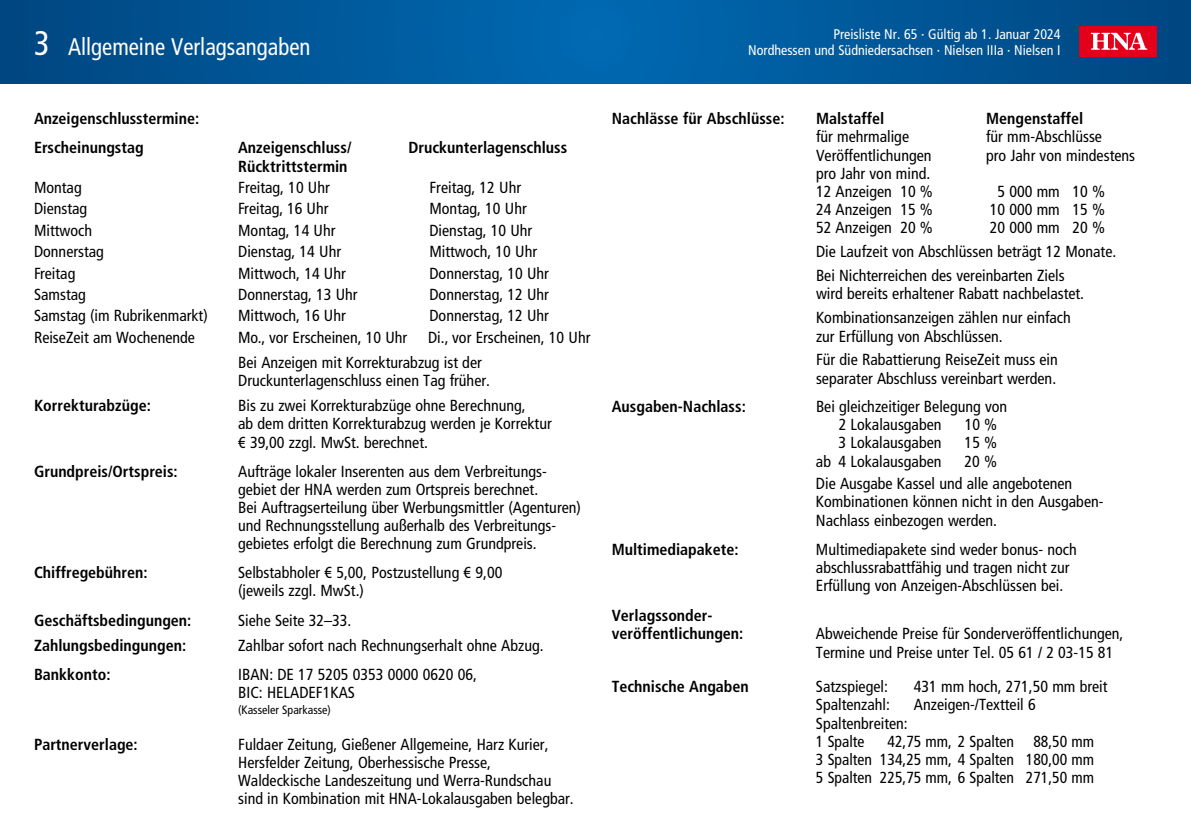
<style>
.page{position:relative;width:1191px;height:840px;background:#fff}
.page>*{position:absolute;margin:0;border:0;box-sizing:border-box;transform-origin:0 0}
.t1{font:condensed 34px "Frutiger";color:#fff;scale:.95 1}
.t2{font:condensed 24px "Frutiger";color:#fff;scale:.95 1}
.t3{font:condensed 16px/18px "Frutiger";color:#000}
.t4{font:700 condensed 16px/18.2px "Frutiger";color:#000}
.t5{font:condensed 14px "Frutiger";color:#fff}
.t6{font:condensed 12px "Frutiger";color:#000}
</style>
<div class="page">
<svg style="left:0;top:0;width:1191px;height:84px;background:#005799"></svg>
<div style="left:1079px;top:26px;width:78px;height:30px;background:#e2001a"></div>
<svg style="left:1091px;top:33px;width:56px;height:17px"></svg>
<h1 class="t1" style="left:34px;top:23px;width:18px">3</h1>
<p class="t5" style="left:833px;top:25px;width:229px">Preisliste Nr. 65 · Gültig ab 1. Januar 2024</p>
<h2 class="t2" style="left:68px;top:32px;width:257px">Allgemeine Verlagsangaben</h2>
<p class="t5" style="left:748px;top:41px;width:314px">Nordhessen und Südniedersachsen · Nielsen IIIa · Nielsen I</p>
<p class="t4" style="left:34px;top:104px;width:167px;line-height:29.4px">Anzeigenschlusstermine:<br>Erscheinungstag</p>
<p class="t4" style="left:238px;top:139px;width:115px">Anzeigenschluss/</p>
<p class="t4" style="left:408px;top:139px;width:160px">Druckunterlagenschluss</p>
<p class="t4" style="left:238px;top:157px;width:111px">Rücktrittstermin</p>
<p class="t3" style="left:34px;top:178px;width:49px">Montag</p>
<p class="t3" style="left:238px;top:178px;width:93px">Freitag, 10 Uhr</p>
<p class="t3" style="left:429px;top:178px;width:93px">Freitag, 12 Uhr</p>
<p class="t3" style="left:34px;top:200px;width:55px">Dienstag</p>
<p class="t3" style="left:238px;top:200px;width:92px">Freitag, 16 Uhr</p>
<p class="t3" style="left:429px;top:200px;width:99px">Montag, 10 Uhr</p>
<p class="t3" style="left:34px;top:221px;width:60px">Mittwoch</p>
<p class="t3" style="left:238px;top:221px;width:99px">Montag, 14 Uhr</p>
<p class="t3" style="left:429px;top:221px;width:104px">Dienstag, 10 Uhr</p>
<p class="t3" style="left:34px;top:242px;width:71px">Donnerstag</p>
<p class="t3" style="left:238px;top:242px;width:104px">Dienstag, 14 Uhr</p>
<p class="t3" style="left:429px;top:242px;width:109px">Mittwoch, 10 Uhr</p>
<p class="t3" style="left:34px;top:264px;width:43px">Freitag</p>
<p class="t3" style="left:238px;top:264px;width:109px">Mittwoch, 14 Uhr</p>
<p class="t3" style="left:429px;top:264px;width:121px">Donnerstag, 10 Uhr</p>
<p class="t3" style="left:34px;top:285px;width:53px">Samstag</p>
<p class="t3" style="left:238px;top:285px;width:121px">Donnerstag, 13 Uhr</p>
<p class="t3" style="left:429px;top:285px;width:121px">Donnerstag, 12 Uhr</p>
<p class="t3" style="left:34px;top:307px;width:175px">Samstag (im Rubrikenmarkt)</p>
<p class="t3" style="left:238px;top:307px;width:109px">Mittwoch, 16 Uhr</p>
<p class="t3" style="left:429px;top:307px;width:121px">Donnerstag, 12 Uhr</p>
<p class="t3" style="left:34px;top:328px;width:163px">ReiseZeit am Wochenende</p>
<p class="t3" style="left:238px;top:328px;width:171px">Mo., vor Erscheinen, 10 Uhr</p>
<p class="t3" style="left:238px;top:324px;width:354px;line-height:25.4px;text-indent:190px">Di., vor Erscheinen, 10 Uhr<br>Bei Anzeigen mit Korrekturabzug ist der</p>
<p class="t3" style="left:238px;top:371px;width:253px">Druckunterlagenschluss einen Tag früher.</p>
<p class="t4" style="left:34px;top:396px;width:118px">Korrekturabzüge:</p>
<p class="t3" style="left:238px;top:397px;width:315px">Bis zu zwei Korrekturabzüge ohne Berechnung,<br>ab dem dritten Korrekturabzug werden je Korrektur ¤ 39,00 zzgl. MwSt. berechnet.</p>
<p class="t4" style="left:34px;top:462px;width:145px">Grundpreis/Ortspreis:</p>
<p class="t3" style="left:238px;top:462px;width:344px">Aufträge lokaler Inserenten aus dem Verbreitungs&shy;gebiet der HNA werden zum Ortspreis berechnet.<br>Bei Auftragserteilung über Werbungsmittler (Agenturen) und Rechnungsstellung außerhalb des Verbreitungs&shy;gebietes erfolgt die Berechnung zum Grundpreis.</p>
<p class="t4" style="left:34px;top:563px;width:115px">Chiffregebühren:</p>
<p class="t3" style="left:238px;top:563px;width:266px">Selbstabholer ¤ 5,00, Postzustellung ¤ 9,00 (jeweils zzgl. MwSt.)</p>
<p class="t4" style="left:34px;top:610px;width:159px">Geschäftsbedingungen:</p>
<p class="t3" style="left:238px;top:611px;width:115px">Siehe Seite 32–33.</p>
<p class="t4" style="left:34px;top:635px;width:154px">Zahlungsbedingungen:</p>
<p class="t3" style="left:238px;top:635px;width:307px">Zahlbar sofort nach Rechnungserhalt ohne Abzug.</p>
<p class="t4" style="left:34px;top:665px;width:78px">Bankkonto:</p>
<p class="t3" style="left:238px;top:665px;width:240px">IBAN: DE 17 5205 0353 0000 0620 06,<br>BIC: HELADEF1KAS</p>
<p class="t6" style="left:238px;top:702px;width:94px">(Kasseler Sparkasse)</p>
<p class="t4" style="left:34px;top:735px;width:105px">Partnerverlage:</p>
<p class="t3" style="left:238px;top:735px;width:337px">Fuldaer Zeitung, Gießener Allgemeine, Harz Kurier, Hersfelder Zeitung, Oberhessische Presse, Waldeckische Landeszeitung und Werra-Rundschau sind in Kombination mit HNA-Lokalausgaben belegbar.</p>
<p class="t4" style="left:612px;top:109px;width:174px">Nachlässe für Abschlüsse:</p>
<p class="t4" style="left:816px;top:109px;width:70px">Malstaffel</p>
<p class="t4" style="left:986px;top:109px;width:99px">Mengenstaffel</p>
<p class="t3" style="left:816px;top:128px;width:95px">für mehrmalige</p>
<p class="t3" style="left:986px;top:128px;width:117px">für mm-Abschlüsse</p>
<p class="t3" style="left:816px;top:146px;width:117px">Veröffentlichungen</p>
<p class="t3" style="left:986px;top:146px;width:150px">pro Jahr von mindestens</p>
<p class="t3" style="left:816px;top:164px;width:118px">pro Jahr von mind.<br>12 Anzeigen 10 %</p>
<p class="t3" style="left:997px;top:182px;width:109px">5 000 mm 10 %</p>
<p class="t3" style="left:816px;top:200px;width:118px">24 Anzeigen 15 %</p>
<p class="t3" style="left:990px;top:200px;width:117px">10 000 mm 15 %</p>
<p class="t3" style="left:816px;top:219px;width:118px">52 Anzeigen 20 %</p>
<p class="t3" style="left:816px;top:216px;width:302px;line-height:23.8px;text-indent:174px">20 000 mm 20 %<br>Die Laufzeit von Abschlüssen beträgt 12 Monate.<br>Bei Nichterreichen des vereinbarten Ziels</p>
<p class="t3" style="left:816px;top:282px;width:270px;line-height:23.8px">wird bereits erhaltener Rabatt nachbelastet.<br>Kombinationsanzeigen zählen nur einfach</p>
<p class="t3" style="left:816px;top:324px;width:243px;line-height:23.8px">zur Erfüllung von Abschlüssen.<br>Für die Rabattierung ReiseZeit muss ein</p>
<p class="t3" style="left:816px;top:369px;width:242px">separater Abschluss vereinbart werden.</p>
<p class="t4" style="left:612px;top:397px;width:135px">Ausgaben-Nachlass:</p>
<p class="t3" style="left:838px;top:397px;width:170px;text-indent:-23px">Bei gleichzeitiger Belegung von<br>2 Lokalausgaben</p>
<p class="t3" style="left:964px;top:415px;width:34px">10 %</p>
<p class="t3" style="left:838px;top:434px;width:104px">3 Lokalausgaben</p>
<p class="t3" style="left:964px;top:434px;width:34px">15 %</p>
<p class="t3" style="left:816px;top:452px;width:127px">ab 4 Lokalausgaben</p>
<p class="t3" style="left:816px;top:450px;width:258px;line-height:22.4px;text-indent:149px">20 %<br>Die Ausgabe Kassel und alle angebotenen</p>
<p class="t3" style="left:816px;top:492px;width:289px">Kombinationen können nicht in den Ausgaben-<br>Nachlass einbezogen werden.</p>
<p class="t4" style="left:612px;top:540px;width:128px">Multimediapakete:</p>
<p class="t3" style="left:816px;top:540px;width:262px">Multimediapakete sind weder bonus- noch abschlussrabattfähig und tragen nicht zur<br>Erfüllung von Anzeigen-Abschlüssen bei.</p>
<p class="t4" style="left:612px;top:606px;width:133px">Verlagssonder&shy;veröffentlichungen:</p>
<p class="t3" style="left:816px;top:624px;width:309px">Abweichende Preise für Sonderveröffentlichungen,<br>Termine und Preise unter Tel. 05 61 / 2 03-15 81</p>
<p class="t4" style="left:612px;top:677px;width:139px">Technische Angaben</p>
<p class="t3" style="left:816px;top:677px;width:73px">Satzspiegel:</p>
<p class="t3" style="left:914px;top:677px;width:195px">431 mm hoch, 271,50 mm breit</p>
<p class="t3" style="left:816px;top:695px;width:76px">Spaltenzahl:</p>
<p class="t3" style="left:914px;top:695px;width:123px">Anzeigen-/Textteil 6</p>
<p class="t3" style="left:816px;top:713px;width:93px">Spaltenbreiten:<br>1 Spalte</p>
<p class="t3" style="left:816px;top:731px;width:279px;text-align:justify;text-indent:72px">42,75 mm, 2 Spalten 88,50 mm 3 Spalten 134,25 mm, 4 Spalten 180,00 mm 5 Spalten 225,75 mm, 6 Spalten 271,50 mm</p>
</div>
